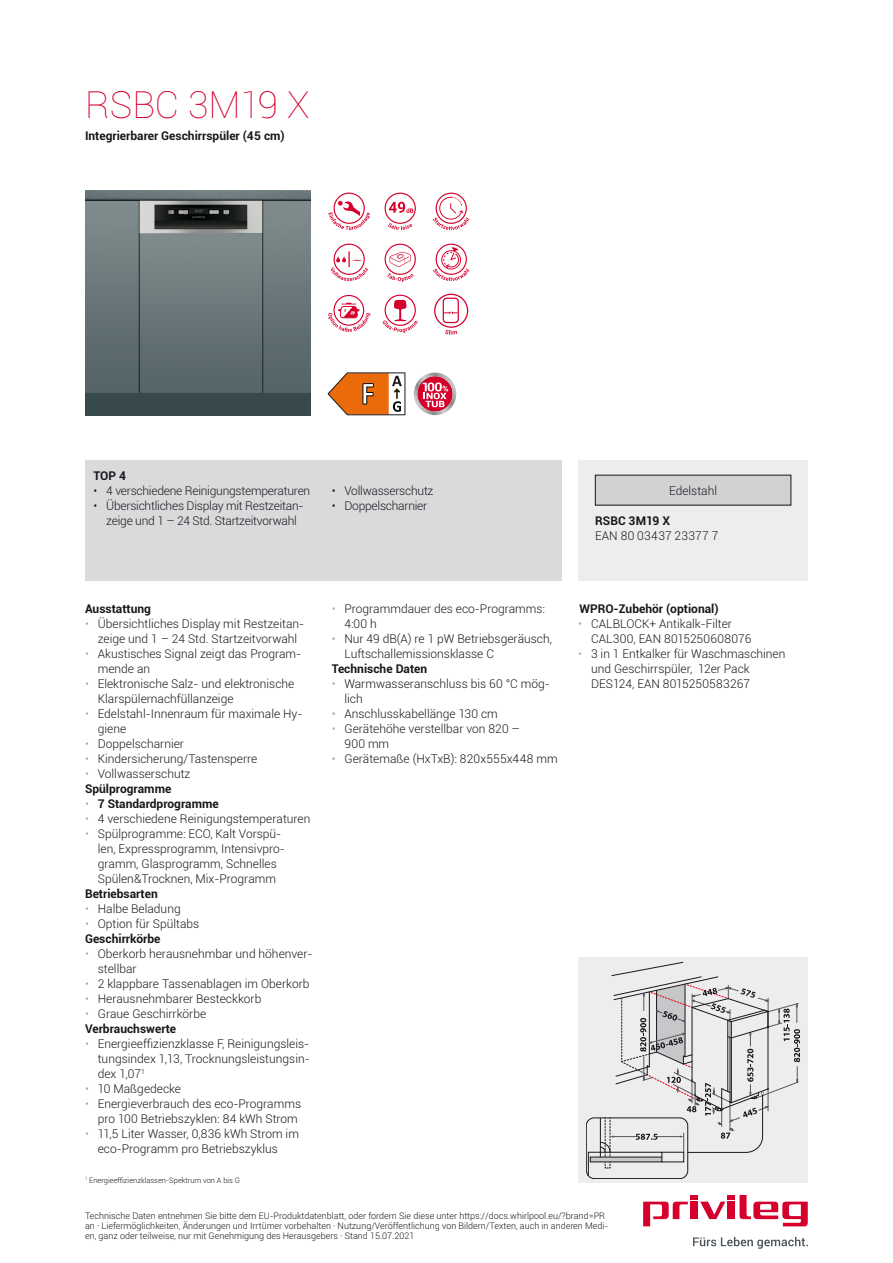
<style>
.page{position:relative;width:893px;height:1263px;background:#fff}
.page>*{position:absolute;margin:0;border:0;box-sizing:border-box;transform-origin:0 0}
.t1{font:100 37.5px "Roboto";color:#d6002d}
.t2{font:300 12px/15px "Roboto";color:#1a171c}
.t3{font:300 12px/15px "Roboto";letter-spacing:-.02em;color:#1a171c;text-align:center}
.t4{font:700 12px "Roboto";color:#1a171c}
.t5{font:300 12px "Roboto";letter-spacing:.025em;color:#1a171c}
.t6{font:300 9px/9.8px "Roboto";color:#1a171c}
.t7{font:300 7.5px "Roboto";color:#1a171c}
.s1{color:#a7a9ab}
.s2{font-weight:700}
.s3{font-weight:300;color:#a7a9ab}
</style>
<div class="page">
<svg style="left:643px;top:1195px;width:165px;height:31px"></svg>
<div style="left:728px;top:1201px;width:7px;height:18px;background:#d6002d"></div>
<div style="left:691px;top:1201px;width:7px;height:18px;background:#d6002d"></div>
<svg style="left:693px;top:1237px;width:115px;height:12px"></svg>
<img style="left:85px;top:190px;width:226px;height:225px">
<svg style="left:328px;top:192px;width:42px;height:39px"></svg>
<svg style="left:330px;top:243px;width:39px;height:38px"></svg>
<svg style="left:328px;top:294px;width:43px;height:38px"></svg>
<svg style="left:384px;top:192px;width:32px;height:38px"></svg>
<svg style="left:384px;top:243px;width:32px;height:40px"></svg>
<svg style="left:382px;top:294px;width:36px;height:39px"></svg>
<svg style="left:433px;top:192px;width:37px;height:39px"></svg>
<svg style="left:433px;top:243px;width:37px;height:39px"></svg>
<svg style="left:434px;top:294px;width:34px;height:41px"></svg>
<svg style="left:328px;top:373px;width:77px;height:42px"></svg>
<svg style="left:414px;top:373px;width:42px;height:42px"></svg>
<div style="left:85px;top:460px;width:476px;height:120px;background:#d9dadb"></div>
<div style="left:578px;top:460px;width:230px;height:120px;background:#ededee"></div>
<div style="left:595px;top:475px;width:196px;height:30px;background:#d0d1d2"></div>
<div style="left:578px;top:958px;width:230px;height:225px;background:#ededee"></div>
<svg style="left:586px;top:962px;width:214px;height:217px"></svg>
<h1 class="t1" style="left:85px;top:78px;width:226px">RSBC 3M19 X</h1>
<p class="t4" style="left:85px;top:128px;width:201px">Integrierbarer Geschirrspüler (45 cm)</p>
<p class="t4" style="left:94px;top:467px;width:34px">TOP 4</p>
<p class="t3" style="left:94px;top:483px;width:218px">• 4 verschiedene Reinigungstemperaturen</p>
<p class="t3" style="left:94px;top:498px;width:212px">• Übersichtliches Display mit Restzeitan&shy;zeige und 1 – 24 Std. Startzeitvorwahl</p>
<p class="t3" style="left:332px;top:483px;width:103px">• Vollwasserschutz</p>
<p class="t3" style="left:332px;top:498px;width:97px">• Doppelscharnier</p>
<p class="t2" style="left:669px;top:482px;width:49px">Edelstahl</p>
<p class="t4" style="left:595px;top:512px;width:76px">RSBC 3M19 X</p>
<p class="t5" style="left:595px;top:527px;width:125px">EAN 80 03437 23377 7</p>
<p class="t4" style="left:85px;top:600px;width:68px">Ausstattung</p>
<p class="t2" style="left:85px;top:616px;width:221px;text-align:center"><span class="s1">•</span> Übersichtliches Display mit Restzeitan&shy;zeige und 1 – 24 Std. Startzeitvorwahl</p>
<p class="t2" style="left:98px;top:646px;width:205px;text-indent:-13px"><span class="s1">•</span> Akustisches Signal zeigt das Program&shy;mende an</p>
<p class="t2" style="left:98px;top:676px;width:198px;text-indent:-13px"><span class="s1">•</span> Elektronische Salz- und elektronische<br>Klarspülernachfüllanzeige</p>
<p class="t2" style="left:98px;top:706px;width:206px;text-indent:-13px"><span class="s1">•</span> Edelstahl-Innenraum für maximale Hy&shy;giene</p>
<p class="t2" style="left:85px;top:736px;width:100px"><span class="s1">•</span> Doppelscharnier</p>
<p class="t2" style="left:85px;top:751px;width:174px"><span class="s1">•</span> Kindersicherung/Tastensperre</p>
<p class="t2" style="left:85px;top:766px;width:107px"><span class="s1">•</span> Vollwasserschutz<br><span class="s2">Spülprogramme</span></p>
<p class="t4" style="left:85px;top:795px;width:135px"><span class="s3">•</span> 7 Standardprogramme</p>
<p class="t2" style="left:85px;top:811px;width:227px"><span class="s1">•</span> 4 verschiedene Reinigungstemperaturen</p>
<p class="t2" style="left:98px;top:826px;width:189px;text-indent:-13px"><span class="s1">•</span> Spülprogramme: ECO, Kalt Vorspü&shy;len, Expressprogramm, Intensivpro&shy;gramm, Glasprogramm, Schnelles Spülen&amp;Trocknen, Mix-Programm</p>
<p class="t4" style="left:85px;top:885px;width:74px">Betriebsarten</p>
<p class="t2" style="left:85px;top:901px;width:97px"><span class="s1">•</span> Halbe Beladung</p>
<p class="t2" style="left:85px;top:916px;width:116px"><span class="s1">•</span> Option für Spültabs<br><span class="s2">Geschirrkörbe</span></p>
<p class="t2" style="left:98px;top:946px;width:216px;text-indent:-13px"><span class="s1">•</span> Oberkorb herausnehmbar und höhenver&shy;stellbar</p>
<p class="t2" style="left:85px;top:976px;width:226px"><span class="s1">•</span> 2 klappbare Tassenablagen im Oberkorb</p>
<p class="t2" style="left:85px;top:991px;width:178px"><span class="s1">•</span> Herausnehmbarer Besteckkorb</p>
<p class="t2" style="left:85px;top:1006px;width:123px"><span class="s1">•</span> Graue Geschirrkörbe<br><span class="s2">Verbrauchswerte</span></p>
<p class="t2" style="left:98px;top:1036px;width:213px;text-align:justify;text-indent:-13px"><span class="s1">•</span> Energieeffizienzklasse F, Reinigungsleis&shy;tungsindex 1,13, Trocknungsleistungsin&shy;dex 1,07<sup>1</sup></p>
<p class="t2" style="left:85px;top:1081px;width:98px"><span class="s1">•</span> 10 Maßgedecke</p>
<p class="t2" style="left:85px;top:1096px;width:218px;text-align:right"><span class="s1">•</span> Energieverbrauch des eco-Programms pro 100 Betriebszyklen: 84 kWh Strom</p>
<p class="t2" style="left:98px;top:1126px;width:203px;text-indent:-13px"><span class="s1">•</span> 11,5 Liter Wasser, 0,836 kWh Strom im eco-Programm pro Betriebszyklus</p>
<p class="t2" style="left:344px;top:601px;width:202px;text-indent:-13px"><span class="s1">•</span> Programmdauer des eco-Programms:<br>4:00 h</p>
<p class="t2" style="left:344px;top:631px;width:209px;text-indent:-13px"><span class="s1">•</span> Nur 49 dB(A) re 1 pW Betriebsgeräusch,<br>Luftschallemissionsklasse C</p>
<p class="t4" style="left:332px;top:660px;width:97px">Technische Daten</p>
<p class="t2" style="left:344px;top:676px;width:207px;text-indent:-13px"><span class="s1">•</span> Warmwasseranschluss bis 60 °C mög&shy;lich</p>
<p class="t2" style="left:332px;top:706px;width:168px"><span class="s1">•</span> Anschlusskabellänge 130 cm</p>
<p class="t2" style="left:344px;top:721px;width:177px;text-indent:-13px"><span class="s1">•</span> Gerätehöhe verstellbar von 820 –<br>900 mm</p>
<p class="t2" style="left:332px;top:751px;width:228px"><span class="s1">•</span> Gerätemaße (HxTxB): 820x555x448 mm</p>
<p class="t4" style="left:579px;top:600px;width:141px">WPRO-Zubehör (optional)</p>
<p class="t2" style="left:591px;top:616px;width:162px;text-indent:-13px"><span class="s1">•</span> CALBLOCK+ Antikalk-Filter<br>CAL300, EAN 8015250608076</p>
<p class="t2" style="left:591px;top:646px;width:196px;text-indent:-13px"><span class="s1">•</span> 3 in 1 Entkalker für Waschmaschinen und Geschirrspüler, 12er Pack<br>DES124, EAN 8015250583267</p>
<p class="t7" style="left:85px;top:1175px;width:157px"><sup>1</sup> Energieeffizienzklassen-Spektrum von A bis G</p>
<p class="t6" style="left:85px;top:1211px;width:525px">Technische Daten entnehmen Sie bitte dem EU-Produktdatenblatt, oder fordern Sie diese unter https://docs.whirlpool.eu/?brand=PR an · Liefermöglichkeiten, Änderungen und Irrtümer vorbehalten · Nutzung/Veröffentlichung von Bildern/Texten, auch in anderen Medi&shy;en, ganz oder teilweise, nur mit Genehmigung des Herausgebers · Stand 15.07.2021</p>
</div>
